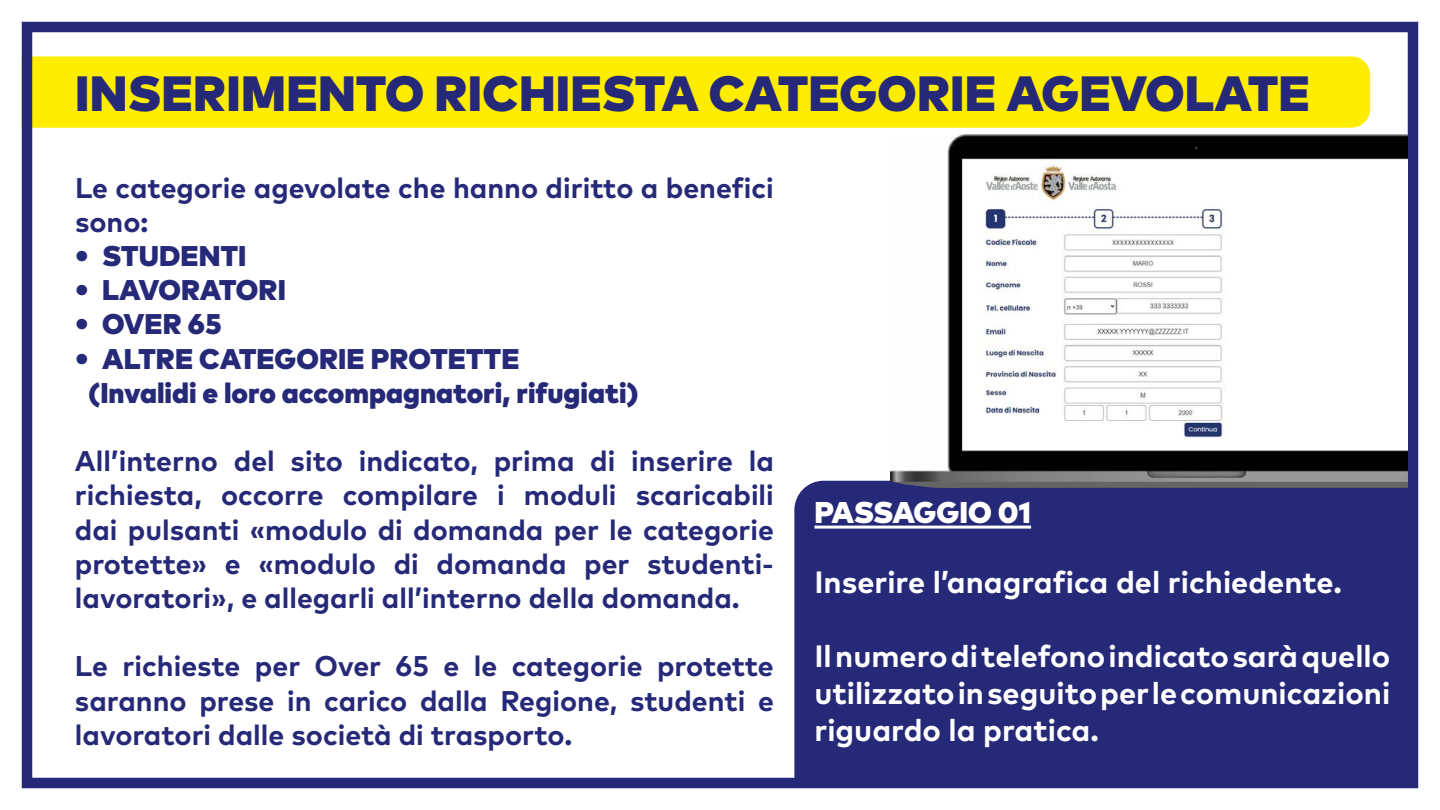
<style>
.page{position:relative;width:1440px;height:810px;background:#fff}
.page>*{position:absolute;margin:0;border:0;box-sizing:border-box;transform-origin:0 0}
.t1{font:900 49.5px "Mark Pro";letter-spacing:.005em;color:#262978}
.t2{font:700 30.75px/36.9px "Mark Pro";color:#fff;text-align:justify}
.t3{font:900 30px "Mark Pro";letter-spacing:-.015em;color:#fff}
.t4{font:700 28.5px/34.2px "Mark Pro";color:#262978;text-align:justify}
.t5{font:900 28.5px/34.2px "Mark Pro";color:#262978}
</style>
<div class="page">
<div style="left:794px;top:476px;width:613px;height:301px;background:#262978"></div>
<div style="left:33px;top:56px;width:1337px;height:72px;background:#ffed00"></div>
<div style="left:22px;top:22px;width:1396px;height:766px;border:10px solid #262978"></div>
<img style="left:891px;top:135px;width:517px;height:353px">
<img style="left:979px;top:162px;width:249px;height:279px">
<hr style="left:814px;top:526px;width:217px;height:3px;background:#fff">
<h1 class="t1" style="left:75px;top:55px;width:1236px">INSERIMENTO RICHIESTA CATEGORIE AGEVOLATE</h1>
<p class="t4" style="left:75px;top:168px;width:700px">Le categorie agevolate che hanno diritto a benefici sono:</p>
<p class="t5" style="left:75px;top:236px;width:173px">• STUDENTI</p>
<p class="t5" style="left:75px;top:271px;width:212px">• LAVORATORI</p>
<p class="t5" style="left:75px;top:305px;width:148px">• OVER 65</p>
<p class="t5" style="left:88px;top:339px;width:551px;text-indent:-13px">• ALTRE CATEGORIE PROTETTE<br>(Invalidi e loro accompagnatori, rifugiati)</p>
<p class="t4" style="left:75px;top:442px;width:700px">All’interno del sito indicato, prima di inserire la richiesta, occorre compilare i moduli scaricabili dai pulsanti «modulo di domanda per le categorie protette» e «modulo di domanda per studenti&shy;lavoratori», e allegarli all’interno della domanda.</p>
<p class="t4" style="left:75px;top:647px;width:700px">Le richieste per Over 65 e le categorie protette saranno prese in carico dalla Regione, studenti e lavoratori dalle società di trasporto.</p>
<p class="t3" style="left:814px;top:489px;width:218px">PASSAGGIO 01</p>
<p class="t2" style="left:814px;top:561px;width:529px">Inserire l’anagrafica del richiedente.</p>
<p class="t2" style="left:814px;top:635px;width:577px">Il numero di telefono indicato sarà quello utilizzato in seguito per le comunicazioni riguardo la pratica.</p>
</div>
